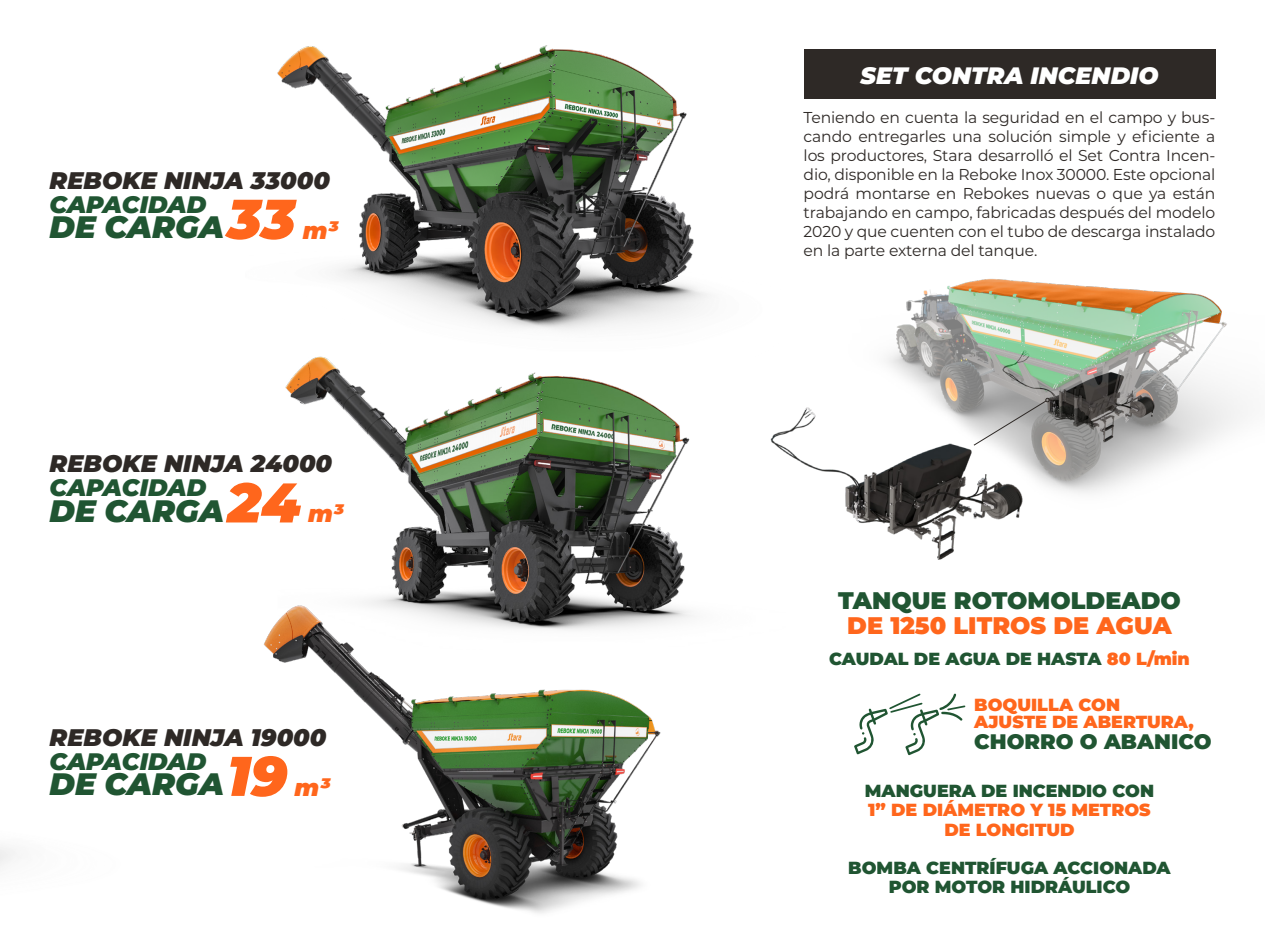
<style>
.page{position:relative;width:1265px;height:943px;background:#fff}
.page>*{position:absolute;margin:0;border:0;box-sizing:border-box;transform-origin:0 0}
.t1{font:italic 900 55.82px "Montserrat";color:#ff661c}
.t2{font:italic 900 30.97px "Montserrat";color:#205532}
.t3{font:italic 900 23.97px "Montserrat";color:#2e2926}
.t4{font:900 23.97px "Montserrat";color:#205532}
.t5{font:900 23.97px "Montserrat";color:#ff661c}
.t6{font:italic 900 23.8px "Montserrat";letter-spacing:-.005em;color:#205532}
.t7{font:italic 900 23.8px "Montserrat";color:#fff}
.t8{font:italic 900 23.8px "Montserrat";color:#ff661c}
.t9{font:900 21px "Montserrat";color:#205532}
.t10{font:900 17.5px/19.2px "Montserrat";color:#205532;text-align:center}
.t11{font:900 17.5px "Montserrat";color:#ff661c}
.t12{font:15.75px/18.9px "Montserrat";letter-spacing:-.01em;color:#2e2926;text-align:justify}
.s1{color:#ff661c}
</style>
<div class="page">
<img style="left:887px;top:279px;width:357px;height:214px">
<img style="left:277px;top:45px;width:431px;height:265px">
<img style="left:263px;top:622px;width:398px;height:291px">
<img style="left:277px;top:310px;width:416px;height:343px">
<div style="left:804px;top:50px;width:411px;height:49px;background:#2e2926"></div>
<img style="left:770px;top:379px;width:274px;height:181px">
<svg style="left:973px;top:398px;width:77px;height:48px;background:#b6b4b2"></svg>
<svg style="left:854px;top:693px;width:112px;height:62px"></svg>
<p class="t3" style="left:50px;top:162px;width:282px">REBOKE NINJA 33000</p>
<p class="t6" style="left:50px;top:186px;width:158px">CAPACIDAD</p>
<p class="t2" style="left:50px;top:204px;width:176px">DE CARGA</p>
<p class="t1" style="left:227px;top:177px;width:70px">33</p>
<p class="t8" style="left:303px;top:212px;width:37px">m³</p>
<p class="t3" style="left:50px;top:446px;width:284px">REBOKE NINJA 24000</p>
<p class="t6" style="left:50px;top:470px;width:158px">CAPACIDAD</p>
<p class="t2" style="left:50px;top:487px;width:176px">DE CARGA</p>
<p class="t1" style="left:227px;top:460px;width:75px">24</p>
<p class="t8" style="left:308px;top:496px;width:37px">m³</p>
<p class="t3" style="left:50px;top:719px;width:278px">REBOKE NINJA 19000</p>
<p class="t6" style="left:50px;top:743px;width:158px">CAPACIDAD</p>
<p class="t2" style="left:50px;top:760px;width:176px">DE CARGA</p>
<p class="t1" style="left:227px;top:734px;width:62px">19</p>
<p class="t8" style="left:295px;top:769px;width:37px">m³</p>
<p class="t7" style="left:860px;top:57px;width:300px">SET CONTRA INCENDIO</p>
<p class="t12" style="left:804px;top:108px;width:413px">Teniendo en cuenta la seguridad en el campo y bus&shy;cando entregarles una solución simple y eficiente a los productores, Stara desarrolló el Set Contra Incen&shy;dio, disponible en la Reboke Inox 30000. Este opcional podrá montarse en Rebokes nuevas o que ya están trabajando en campo, fabricadas después del modelo 2020 y que cuenten con el tubo de descarga instalado en la parte externa del tanque.</p>
<p class="t4" style="left:838px;top:582px;width:344px">TANQUE ROTOMOLDEADO</p>
<p class="t5" style="left:847px;top:607px;width:326px">DE 1250 LITROS DE AGUA</p>
<p class="t10" style="left:829px;top:648px;width:362px">CAUDAL DE AGUA DE HASTA <span class="s1">80 L/min</span></p>
<p class="t11" style="left:974px;top:691px;width:147px">BOQUILLA CON</p>
<p class="t11" style="left:974px;top:708px;width:221px">AJUSTE DE ABERTURA,</p>
<p class="t9" style="left:974px;top:725px;width:239px">CHORRO O ABANICO</p>
<p class="t10" style="left:865px;top:780px;width:291px">MANGUERA DE INCENDIO CON</p>
<p class="t11" style="left:868px;top:797px;width:284px">1” DE DIÁMETRO Y 15 METROS</p>
<p class="t11" style="left:944px;top:816px;width:132px">DE LONGITUD</p>
<p class="t10" style="left:848px;top:857px;width:324px">BOMBA CENTRÍFUGA ACCIONADA<br>POR MOTOR HIDRÁULICO</p>
</div>
